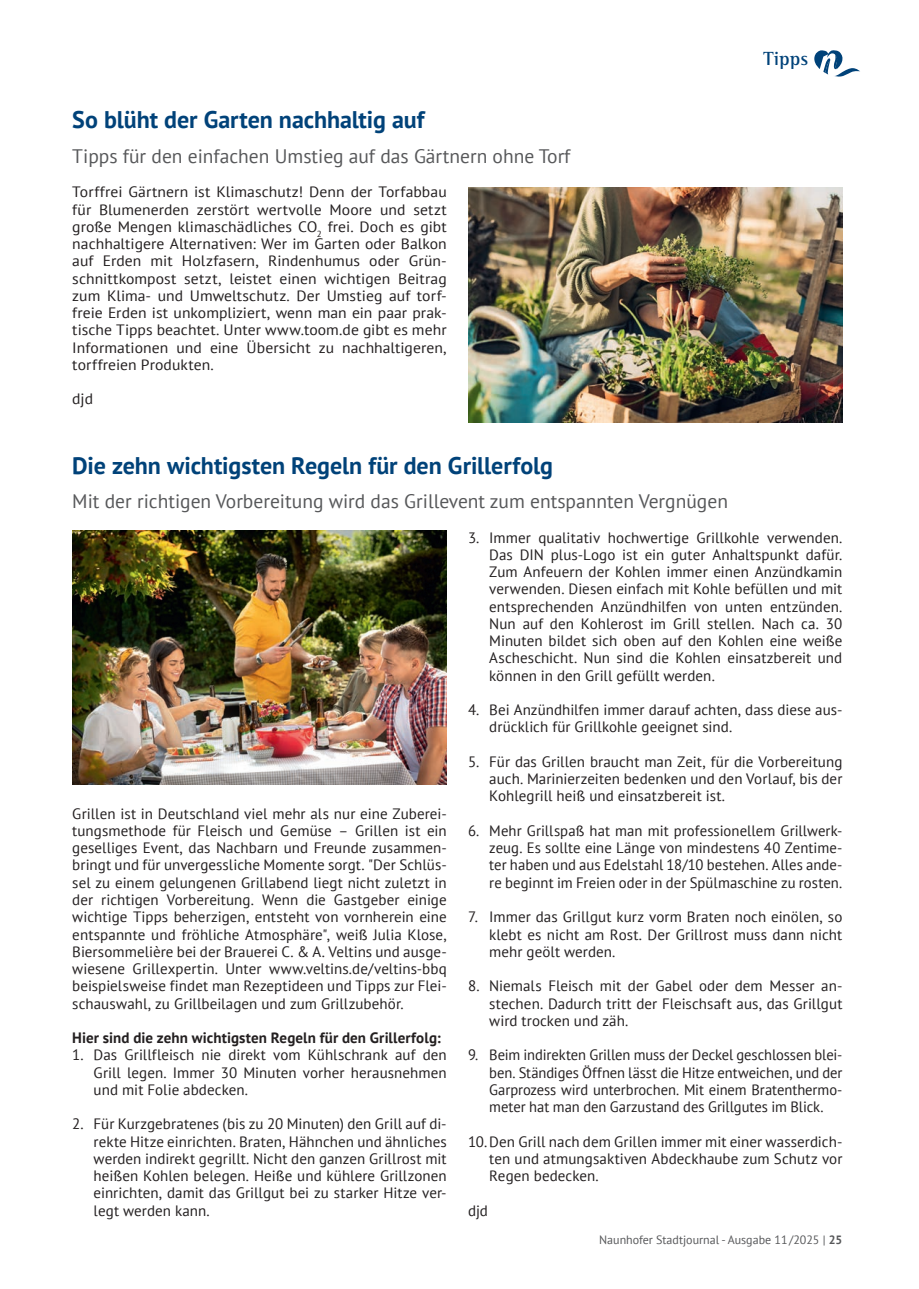
<style>
.page{position:relative;width:919px;height:1289px;background:#fff}
.page>*{position:absolute;margin:0;border:0;box-sizing:border-box;transform-origin:0 0}
.Hauptüberschrift{font:700 24px "PT Sans";letter-spacing:-.005em;color:#004279}
.Hauptüberschrift-2{font:19.5px "PT Sans";color:#57585a}
.t1{font:700 19.5px "Rotis Semi Serif Std";letter-spacing:.005em;color:#004279}
.Fließtext{font:15px/17.2px "PT Sans";letter-spacing:.005em;color:#231f20;text-align:justify}
.Fließtext-2{font:15px/17.2px "PT Sans";letter-spacing:.005em;color:#231f20;text-align:justify;scale:1.04 1}
.Fließtext-3{font:700 15px "PT Sans";letter-spacing:.005em;color:#231f20}
.t2{font:12px "PT Sans";color:#57585a}
.s1{font-weight:700}
</style>
<div class="page">
<svg style="left:814px;top:50px;width:46px;height:27px"></svg>
<img style="left:72px;top:530px;width:374px;height:254px">
<img style="left:468px;top:187px;width:374px;height:236px">
<p class="Hauptüberschrift" style="left:72px;top:104px;width:353px">So blüht der Garten nachhaltig auf</p>
<p class="Hauptüberschrift-2" style="left:72px;top:143px;width:499px">Tipps für den einfachen Umstieg auf das Gärtnern ohne Torf</p>
<p class="Fließtext-2" style="left:72px;top:183px;width:361px">Torffrei Gärtnern ist Klimaschutz! Denn der Torfabbau für Blumenerden zerstört wertvolle Moore und setzt große Mengen klimaschädliches CO<sub>2</sub> frei. Doch es gibt nachhaltigere Alternativen: Wer im Garten oder Balkon auf Erden mit Holzfasern, Rindenhumus oder Grün&shy;schnittkompost setzt, leistet einen wichtigen Beitrag zum Klima- und Umweltschutz. Der Umstieg auf torf&shy;freie Erden ist unkompliziert, wenn man ein paar prak&shy;tische Tipps beachtet. Unter www.toom.de gibt es mehr Informationen und eine Übersicht zu nachhaltigeren, torffreien Produkten.</p>
<p class="Fließtext-2" style="left:72px;top:390px;width:22px">djd</p>
<p class="Hauptüberschrift" style="left:72px;top:449px;width:482px">Die zehn wichtigsten Regeln für den Grillerfolg</p>
<p class="Hauptüberschrift-2" style="left:72px;top:488px;width:657px">Mit der richtigen Vorbereitung wird das Grillevent zum entspannten Vergnügen</p>
<p class="t1" style="left:763px;top:47px;width:46px">Tipps</p>
<p class="Fließtext" style="left:72px;top:804px;width:376px">Grillen ist in Deutschland viel mehr als nur eine Zuberei&shy;tungsmethode für Fleisch und Gemüse – Grillen ist ein geselliges Event, das Nachbarn und Freunde zusammen&shy;bringt und für unvergessliche Momente sorgt. "Der Schlüs&shy;sel zu einem gelungenen Grillabend liegt nicht zuletzt in der richtigen Vorbereitung. Wenn die Gastgeber einige wichtige Tipps beherzigen, entsteht von vornherein eine entspannte und fröhliche Atmosphäre", weiß Julia Klose, Biersommelière bei der Brauerei C. &amp; A. Veltins und ausge&shy;wiesene Grillexpertin. Unter www.veltins.de/veltins-bbq beispielsweise findet man Rezeptideen und Tipps zur Flei&shy;schauswahl, zu Grillbeilagen und zum Grillzubehör.</p>
<p class="Fließtext-3" style="left:72px;top:1027px;width:370px">Hier sind die zehn wichtigsten Regeln für den Grillerfolg:</p>
<p class="Fließtext" style="left:94px;top:1046px;width:354px;text-indent:-21px">1. Das Grillfleisch nie direkt vom Kühlschrank auf den Grill legen. Immer 30 Minuten vorher herausnehmen und mit Folie abdecken.</p>
<p class="Fließtext" style="left:94px;top:1115px;width:354px;text-indent:-21px">2. Für Kurzgebratenes (bis zu 20 Minuten) den Grill auf di&shy;rekte Hitze einrichten. Braten, Hähnchen und ähnliches werden indirekt gegrillt. Nicht den ganzen Grillrost mit heißen Kohlen belegen. Heiße und kühlere Grillzonen einrichten, damit das Grillgut bei zu starker Hitze ver&shy;legt werden kann.</p>
<p class="Fließtext" style="left:489px;top:528px;width:354px;text-indent:-21px">3. Immer qualitativ hochwertige Grillkohle verwenden.<br>Das DIN plus-Logo ist ein guter Anhaltspunkt dafür.<br>Zum Anfeuern der Kohlen immer einen Anzündkamin verwenden. Diesen einfach mit Kohle befüllen und mit entsprechenden Anzündhilfen von unten entzünden.<br>Nun auf den Kohlerost im Grill stellen. Nach ca. 30<br>Minuten bildet sich oben auf den Kohlen eine weiße Ascheschicht. Nun sind die Kohlen einsatzbereit und können in den Grill gefüllt werden.</p>
<p class="Fließtext" style="left:489px;top:701px;width:354px;text-indent:-21px">4. Bei Anzündhilfen immer darauf achten, dass diese aus&shy;drücklich für Grillkohle geeignet sind.</p>
<p class="Fließtext" style="left:489px;top:752px;width:354px;text-indent:-21px">5. Für das Grillen braucht man Zeit, für die Vorbereitung auch. Marinierzeiten bedenken und den Vorlauf, bis der Kohlegrill heiß und einsatzbereit ist.</p>
<p class="Fließtext" style="left:489px;top:821px;width:354px;text-indent:-21px">6. Mehr Grillspaß hat man mit professionellem Grillwerk&shy;zeug. Es sollte eine Länge von mindestens 40 Zentime&shy;ter haben und aus Edelstahl 18/10 bestehen. Alles ande&shy;re beginnt im Freien oder in der Spülmaschine zu rosten.</p>
<p class="Fließtext" style="left:489px;top:908px;width:354px;text-indent:-21px">7. Immer das Grillgut kurz vorm Braten noch einölen, so klebt es nicht am Rost. Der Grillrost muss dann nicht mehr geölt werden.</p>
<p class="Fließtext" style="left:489px;top:977px;width:354px;text-indent:-21px">8. Niemals Fleisch mit der Gabel oder dem Messer an&shy;stechen. Dadurch tritt der Fleischsaft aus, das Grillgut wird trocken und zäh.</p>
<p class="Fließtext" style="left:489px;top:1046px;width:354px;text-indent:-21px">9. Beim indirekten Grillen muss der Deckel geschlossen blei&shy;ben. Ständiges Öffnen lässt die Hitze entweichen, und der Garprozess wird unterbrochen. Mit einem Bratenthermo&shy;meter hat man den Garzustand des Grillgutes im Blick.</p>
<p class="Fließtext" style="left:489px;top:1132px;width:354px;text-indent:-21px">10.Den Grill nach dem Grillen immer mit einer wasserdich&shy;ten und atmungsaktiven Abdeckhaube zum Schutz vor Regen bedecken.</p>
<p class="Fließtext" style="left:468px;top:1201px;width:22px">djd</p>
<p class="t2" style="left:599px;top:1231px;width:245px">Naunhofer Stadtjournal - Ausgabe 11/2025 | <span class="s1">25</span></p>
</div>
